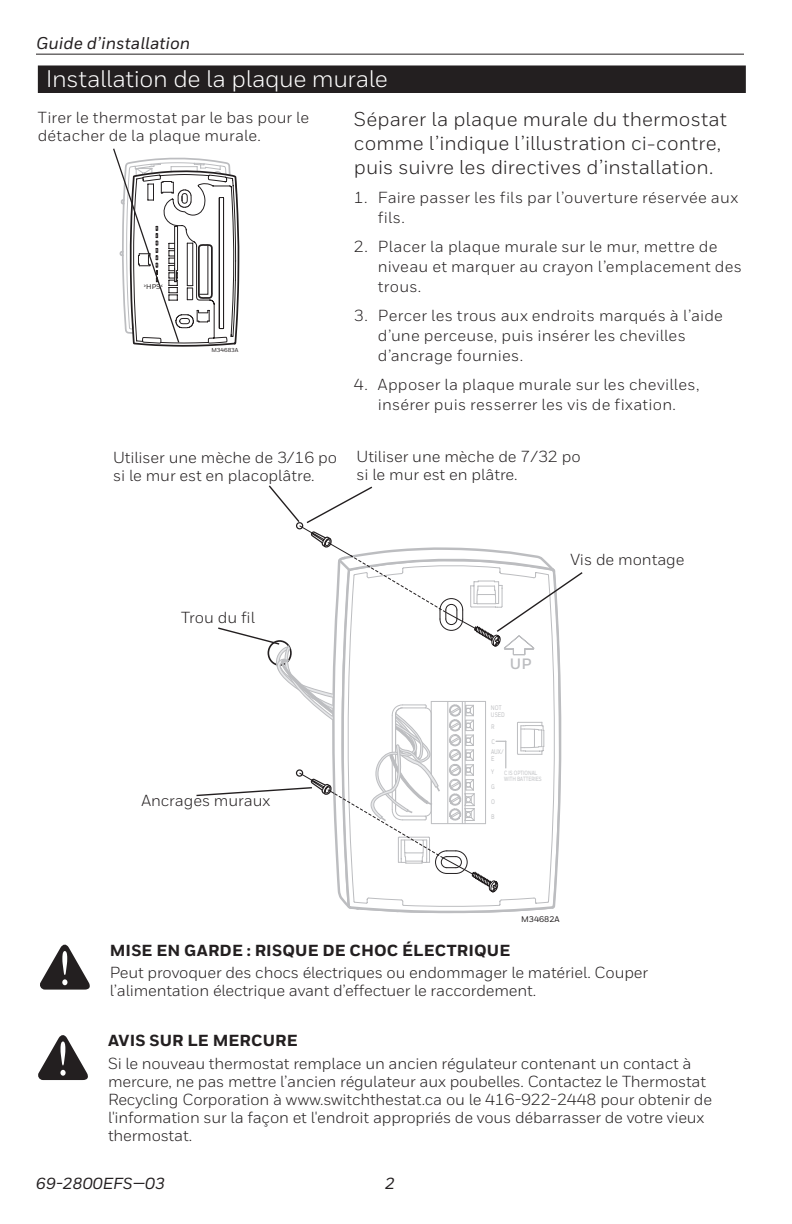
<style>
.page{position:relative;width:792px;height:1224px;background:#fff}
.page>*{position:absolute;margin:0;border:0;box-sizing:border-box;transform-origin:0 0}
.Red_Bar_Header{font:24px "Honeywell Sans";letter-spacing:-.02em;color:#fff}
.Text_Sans{font:20px/24px "Honeywell Sans";letter-spacing:.005em;color:#231f20}
.t1{font:italic 500 17px "Honeywell Sans";color:#231f20}
.Captions{font:16px/18px "Honeywell Sans";letter-spacing:-.01em;color:#231f20}
.Numbered_Text{font:16px/20px "Honeywell Sans";letter-spacing:.015em;color:#231f20}
.Captions-2{font:16px/18px "Honeywell Sans";letter-spacing:.01em;color:#231f20}
.Sub-subhead{font:800 16px "Honeywell Sans";letter-spacing:.01em;color:#231f20}
.t2{font:italic 500 16px "Honeywell Sans";color:#231f20}
.t3{font:700 15px "Honeywell Sans";color:#bcbdc0}
.t4{font:500 8.2px "Honeywell Sans";color:#231f20}
.t5{font:500 6.8px "Honeywell Sans";color:#231f20}
.t6{font:500 6.6px/7.4px "Honeywell Sans";color:#bcbdc0;scale:.75 1}
.t7{font:500 6px/6.8px "Honeywell Sans";color:#bcbdc0;scale:.75 1}
.t8{font:500 5.8px "Honeywell Sans";color:#231f20}
</style>
<div class="page">
<hr style="left:36px;top:54px;width:708px;height:1px;background:#231f20">
<div style="left:38px;top:65px;width:708px;height:28px;background:#231f20"></div>
<svg style="left:38px;top:1035px;width:50px;height:45px"></svg>
<svg style="left:40px;top:945px;width:50px;height:45px"></svg>
<svg style="left:113px;top:148px;width:126px;height:199px"></svg>
<svg style="left:196px;top:485px;width:387px;height:428px"></svg>
<p class="t1" style="left:36px;top:33px;width:156px">Guide d’installation</p>
<p class="Red_Bar_Header" style="left:46px;top:64px;width:344px">Installation de la plaque murale</p>
<p class="Captions-2" style="left:38px;top:108px;width:273px">Tirer le thermostat par le bas pour le détacher de la plaque murale.</p>
<p class="t5" style="left:143px;top:282px;width:21px"><sup>›</sup>HPS<sup>‹</sup></p>
<p class="t8" style="left:211px;top:346px;width:29px">M34683A</p>
<p class="Text_Sans" style="left:354px;top:107px;width:375px">Séparer la plaque murale du thermostat comme l’indique l’illustration ci-contre, puis suivre les directives d’installation.</p>
<p class="Numbered_Text" style="left:378px;top:187px;width:362px;text-indent:-24px">1. Faire passer les fils par l’ouverture réservée aux fils.</p>
<p class="Numbered_Text" style="left:378px;top:236px;width:366px;text-indent:-24px">2. Placer la plaque murale sur le mur, mettre de niveau et marquer au crayon l’emplacement des trous.</p>
<p class="Numbered_Text" style="left:378px;top:305px;width:347px;text-indent:-24px">3. Percer les trous aux endroits marqués à l’aide d’une perceuse, puis insérer les chevilles d’ancrage fournies.</p>
<p class="Numbered_Text" style="left:354px;top:374px;width:347px;text-align:center">4. Apposer la plaque murale sur les chevilles, insérer puis resserrer les vis de fixation.</p>
<p class="Captions" style="left:113px;top:449px;width:226px">Utiliser une mèche de 3/16 po si le mur est en placoplâtre.</p>
<p class="Captions" style="left:357px;top:448px;width:226px">Utiliser une mèche de 7/32 po si le mur est en plâtre.</p>
<p class="Captions" style="left:181px;top:608px;width:75px">Trou du fil</p>
<p class="Captions" style="left:141px;top:791px;width:130px">Ancrages muraux</p>
<p class="Captions" style="left:570px;top:551px;width:116px">Vis de montage</p>
<p class="t3" style="left:510px;top:654px;width:23px">UP</p>
<p class="t6" style="left:491px;top:704px;width:20px">NOT<br>USED</p>
<p class="t6" style="left:491px;top:723px;width:6px">R</p>
<p class="t6" style="left:491px;top:737px;width:18px;line-height:10px">C<br>AUX/</p>
<p class="t6" style="left:491px;top:753px;width:6px;line-height:12.6px">E<br>Y</p>
<p class="t6" style="left:491px;top:783px;width:6px">G</p>
<p class="t6" style="left:491px;top:798px;width:7px">O</p>
<p class="t6" style="left:491px;top:813px;width:6px">B</p>
<p class="t7" style="left:504px;top:769px;width:52px">C IS OPTIONAL<br>WITH BATTERIES</p>
<p class="t4" style="left:521px;top:915px;width:40px">M34682A</p>
<p class="Sub-subhead" style="left:110px;top:940px;width:402px">MISE EN GARDE : RISQUE DE CHOC ÉLECTRIQUE</p>
<p class="Captions" style="left:110px;top:964px;width:540px">Peut provoquer des chocs électriques ou endommager le matériel. Couper l’alimentation électrique avant d’effectuer le raccordement.</p>
<p class="Sub-subhead" style="left:108px;top:1031px;width:191px">AVIS SUR LE MERCURE</p>
<p class="Captions" style="left:108px;top:1054px;width:606px">Si le nouveau thermostat remplace un ancien régulateur contenant un contact à mercure, ne pas mettre l’ancien régulateur aux poubelles. Contactez le Thermostat Recycling Corporation à www.switchthestat.ca ou le 416-922-2448 pour obtenir de l'information sur la façon et l'endroit appropriés de vous débarrasser de votre vieux thermostat.</p>
<p class="t2" style="left:36px;top:1174px;width:131px">69-2800EFS—03</p>
<p class="t2" style="left:385px;top:1174px;width:11px">2</p>
</div>
